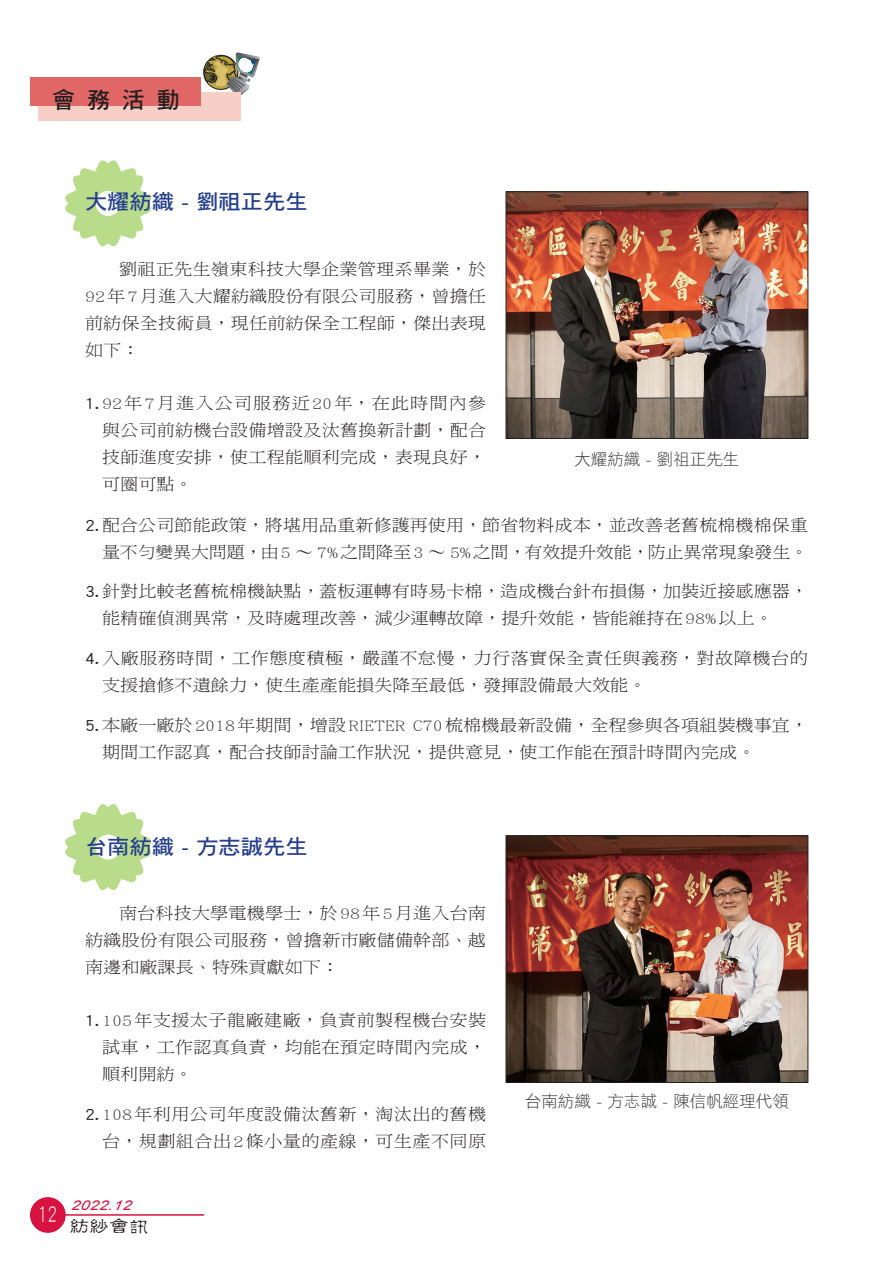
<style>
.page{position:relative;width:893px;height:1263px;background:#fff}
.page>*{position:absolute;margin:0;border:0;box-sizing:border-box;transform-origin:0 0}
.t1{font:24px "DF Yuan Std W3";color:#fff;scale:.7 1}
.t2{font:23.1px "DF Hei Std W7";color:#231f20}
.大標{font:21px "DF Hei Std W7";color:#253f8e;scale:1.06 1}
.小標{font:16.5px/27px "DF Ming Std W3";color:#231f20;text-align:justify;scale:1.1 1}
.內文{font:16.5px/27px "DF Ming Std W3";letter-spacing:.005em;color:#231f20;text-align:justify;scale:1.1 1}
.小標-2{font:16.5px/27px "DF Ming Std W3";letter-spacing:.025em;color:#231f20;scale:1.1 1}
.小標-3{font:16.5px/27px "DF Ming Std W3";color:#231f20;text-align:right;scale:1.09 1}
.表{font:16.5px "DF Hei Std W3";color:#413f3f}
.t3{font:16.5px "DF Gu Yin Std W5";color:#231f20;scale:1.2 1}
.t4{font:italic 13.5px "Arial";color:#d7123e;scale:1.2 1}
.s1{font-family:"DF Hei Std W5"}
</style>
<div class="page">
<svg style="left:65px;top:160px;width:86px;height:87px"></svg>
<div style="left:96px;top:191px;width:25px;height:25px;background:#fff;border-radius:50%"></div>
<svg style="left:65px;top:804px;width:87px;height:86px"></svg>
<div style="left:96px;top:834px;width:25px;height:25px;background:#fff;border-radius:50%"></div>
<img style="left:508px;top:194px;width:298px;height:243px">
<div style="left:506px;top:192px;width:302px;height:247px;border:1px solid #231f20"></div>
<img style="left:508px;top:838px;width:298px;height:243px">
<div style="left:506px;top:836px;width:302px;height:247px;border:1px solid #231f20"></div>
<hr style="left:62px;top:1214px;width:142px;height:2px;background:#d7123e">
<div style="left:31px;top:1198px;width:34px;height:34px;background:#d7123e;border-radius:50%"></div>
<div style="left:30px;top:1197px;width:36px;height:36px;border:2px solid #d7123e;border-radius:50%"></div>
<svg style="left:203px;top:52px;width:57px;height:43px"></svg>
<div style="left:39px;top:92px;width:202px;height:29px;background:#f7cfc7"></div>
<div style="left:30px;top:77px;width:171px;height:29px;background:#e26867"></div>
<h2 class="t2" style="left:52px;top:87px;width:129px">會 務 活 動</h2>
<p class="大標" style="left:85px;top:190px;width:211px">大耀紡織 - 劉祖正先生</p>
<p class="內文" style="left:85px;top:255px;width:366px;text-indent:34px">劉祖正先生嶺東科技大學企業管理系畢業，於92年7月進入大耀紡織股份有限公司服務，曾擔任前紡保全技術員，現任前紡保全工程師，傑出表現如下：</p>
<p class="小標" style="left:102px;top:389px;width:351px;text-indent:-17px"><span class="s1">1.</span> 92年7月進入公司服務近20年，在此時間內參與公司前紡機台設備增設及汰舊換新計劃，配合技師進度安排，使工程能順利完成，表現良好，可圈可點。</p>
<p class="小標-3" style="left:85px;top:511px;width:665px"><span class="s1">2.</span> 配合公司節能政策，將堪用品重新修護再使用，節省物料成本，並改善老舊梳棉機棉保重量不勻變異大問題，由5 ～ 7%之間降至3 ～ 5%之間，有效提升效能，防止異常現象發生。</p>
<p class="小標" style="left:102px;top:578px;width:643px;text-indent:-17px"><span class="s1">3.</span> 針對比較老舊梳棉機缺點，蓋板運轉有時易卡棉，造成機台針布損傷，加裝近接感應器，能精確偵測異常，及時處理改善，減少運轉故障，提升效能，皆能維持在98%以上。</p>
<p class="小標-2" style="left:102px;top:644px;width:643px;text-indent:-17px"><span class="s1">4.</span> 入廠服務時間，工作態度積極，嚴謹不怠慢，力行落實保全責任與義務，對故障機台的支援搶修不遺餘力，使生產產能損失降至最低，發揮設備最大效能。</p>
<p class="小標" style="left:102px;top:711px;width:643px;text-indent:-17px"><span class="s1">5.</span> 本廠一廠於2018年期間，增設RIETER C70梳棉機最新設備，全程參與各項組裝機事宜，期間工作認真，配合技師討論工作狀況，提供意見，使工作能在預計時間內完成。</p>
<p class="表" style="left:574px;top:450px;width:166px">大耀紡織 - 劉祖正先生</p>
<p class="大標" style="left:85px;top:835px;width:211px">台南紡織 - 方志誠先生</p>
<p class="內文" style="left:85px;top:900px;width:366px;text-indent:34px">南台科技大學電機學士，於98年5月進入台南紡織股份有限公司服務，曾擔新市廠儲備幹部、越南邊和廠課長、特殊貢獻如下：</p>
<p class="小標" style="left:102px;top:1006px;width:351px;text-indent:-17px"><span class="s1">1.</span> 105年支援太子龍廠建廠，負責前製程機台安裝試車，工作認真負責，均能在預定時間內完成，順利開紡。</p>
<p class="小標-2" style="left:85px;top:1100px;width:366px;text-align:right"><span class="s1">2.</span> 108年利用公司年度設備汰舊新，淘汰出的舊機台，規劃組合出2條小量的產線，可生產不同原</p>
<h1 class="t1" style="left:39px;top:1201px;width:28px">12</h1>
<p class="t4" style="left:71px;top:1197px;width:55px">2022.12</p>
<p class="t3" style="left:70px;top:1217px;width:67px">紡紗會訊</p>
<p class="表" style="left:525px;top:1092px;width:265px">台南紡織 - 方志誠 - 陳信帆經理代領</p>
</div>
